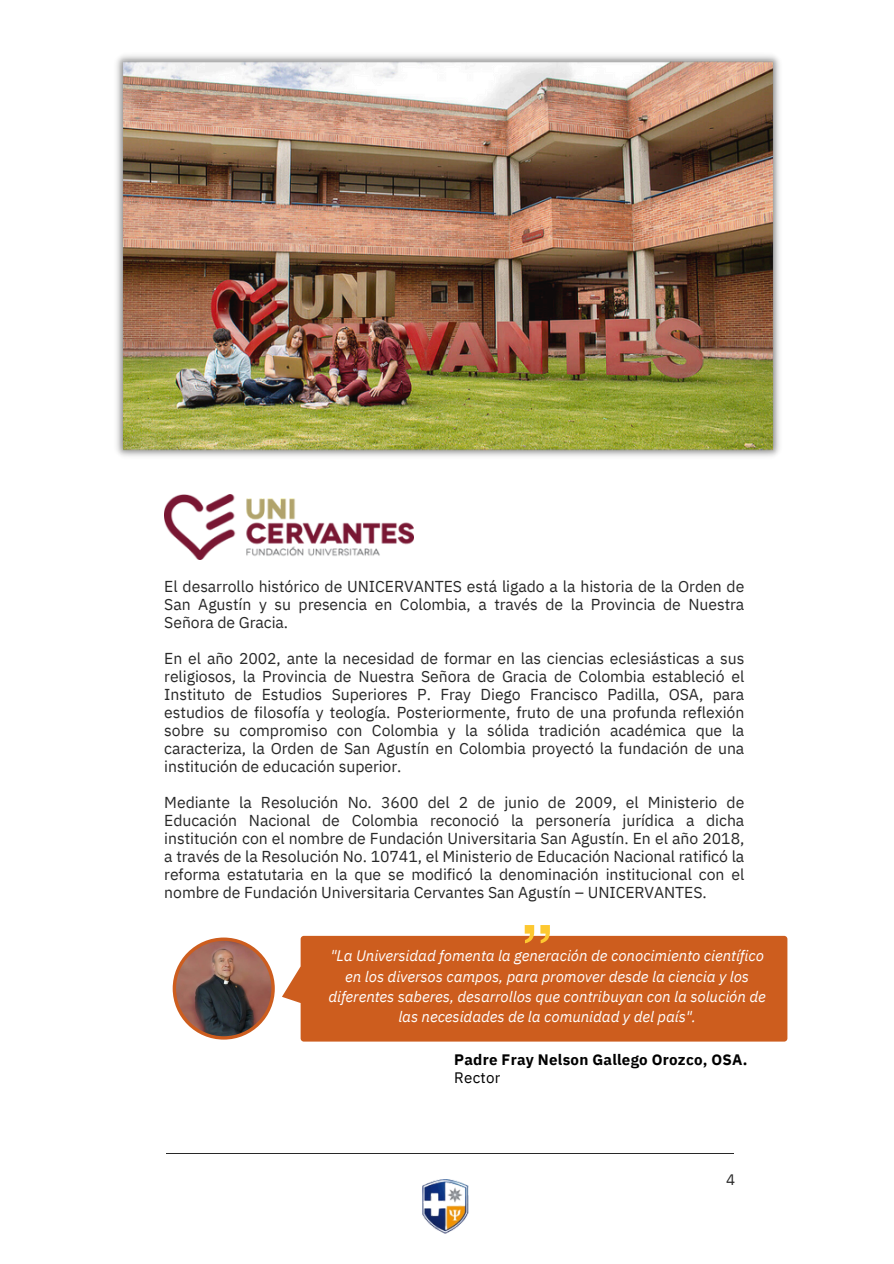
<style>
.page{position:relative;width:894px;height:1264px;background:#fff}
.page>*{position:absolute;margin:0;border:0;box-sizing:border-box;transform-origin:0 0}
.t1{font:15.75px/18px "IBM Plex Sans";letter-spacing:-.005em;color:#282828;text-align:justify}
.t2{font:italic 15.15px/20.2px "IBM Plex Sans";letter-spacing:-.005em;color:#fff;text-align:center}
.t3{font:700 15.15px/17.7px "IBM Plex Sans";letter-spacing:.015em;color:#000}
.t4{font:15.15px "IBM Plex Sans";color:#282828}
.s1{font-weight:400}
</style>
<div class="page">
<img style="left:116px;top:55px;width:664px;height:472px">
<svg style="left:173px;top:937px;width:102px;height:102px"></svg>
<div style="left:282px;top:935px;width:505px;height:106px;background:#cd5d1e"></div>
<svg style="left:524px;top:925px;width:25px;height:18px"></svg>
<img style="left:176px;top:940px;width:95px;height:96px;border-radius:50%">
<img style="left:164px;top:494px;width:249px;height:65px">
<hr style="left:166px;top:1153px;width:567px;height:1px;background:#282828">
<img style="left:422px;top:1179px;width:47px;height:55px">
<p class="t1" style="left:164px;top:577px;width:581px">El desarrollo histórico de UNICERVANTES está ligado a la historia de la Orden de San Agustín y su presencia en Colombia, a través de la Provincia de Nuestra Señora de Gracia.</p>
<h1 class="t1" style="left:164px;top:649px;width:581px">En el año 2002, ante la necesidad de formar en las ciencias eclesiásticas a sus religiosos, la Provincia de Nuestra Señora de Gracia de Colombia estableció el Instituto de Estudios Superiores P. Fray Diego Francisco Padilla, OSA, para estudios de filosofía y teología. Posteriormente, fruto de una profunda reflexión sobre su compromiso con Colombia y la sólida tradición académica que la caracteriza, la Orden de San Agustín en Colombia proyectó la fundación de una institución de educación superior.</h1>
<h1 class="t1" style="left:164px;top:793px;width:581px">Mediante la Resolución No. 3600 del 2 de junio de 2009, el Ministerio de Educación Nacional de Colombia reconoció la personería jurídica a dicha institución con el nombre de Fundación Universitaria San Agustín. En el año 2018, a través de la Resolución No. 10741, el Ministerio de Educación Nacional ratificó la reforma estatutaria en la que se modificó la denominación institucional con el nombre de Fundación Universitaria Cervantes San Agustín – UNICERVANTES.</h1>
<p class="t2" style="left:328px;top:945px;width:439px">"La Universidad fomenta la generación de conocimiento científico en los diversos campos, para promover desde la ciencia y los diferentes saberes, desarrollos que contribuyan con la solución de las necesidades de la comunidad y del país".</p>
<h1 class="t3" style="left:454px;top:1050px;width:295px">Padre Fray Nelson Gallego Orozco, OSA.<br><span class="s1">Rector</span></h1>
<p class="t4" style="left:726px;top:1169px;width:11px">4</p>
</div>
